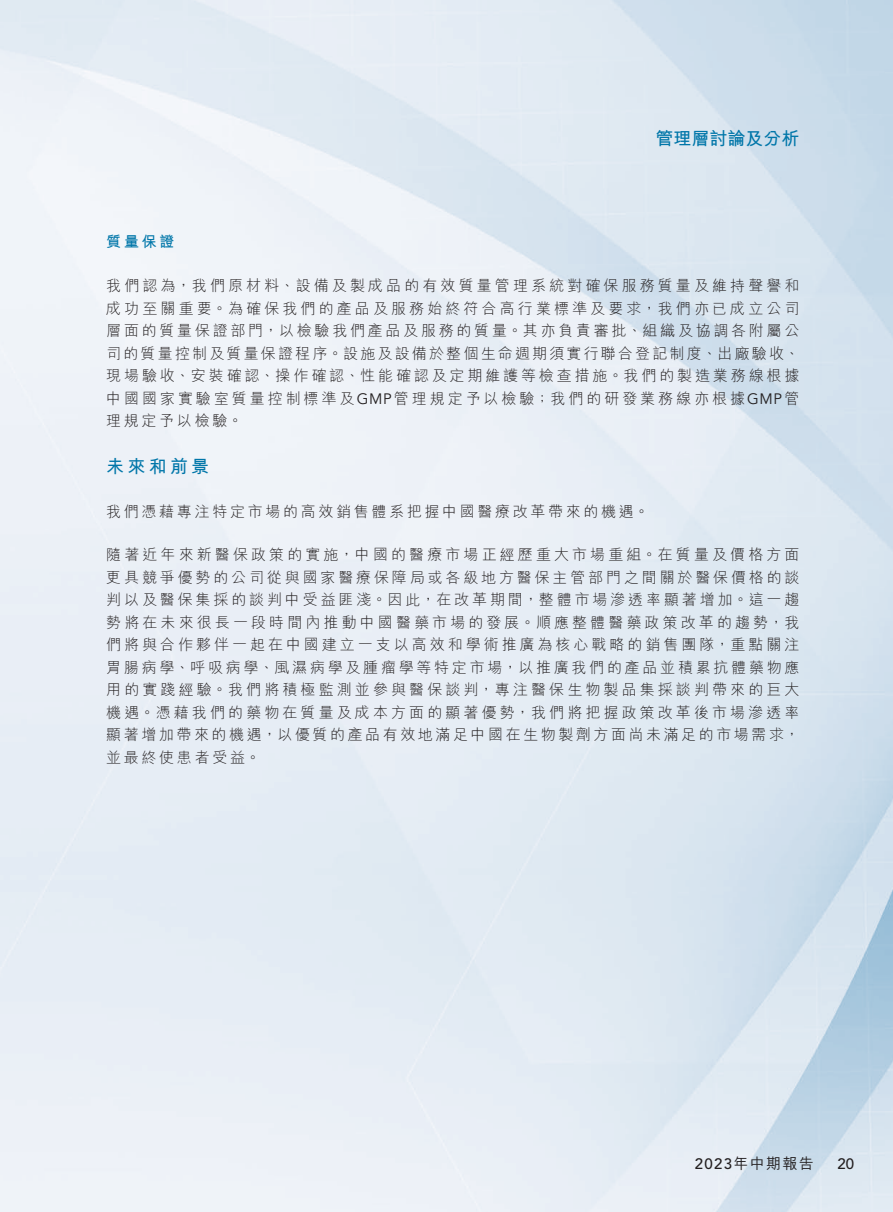
<style>
.page{position:relative;width:893px;height:1212px;background:#fff}
.page>*{position:absolute;margin:0;border:0;box-sizing:border-box;transform-origin:0 0}
._01_Heading_1{font:700 18px "M Hei HK";color:#0076a9}
._00_Body_text{font:300 15px/22.5px "M Hei HK";letter-spacing:.18em;color:#231f20;text-align:justify}
.t1{font:500 15px "M Hei HK";letter-spacing:.09em;color:#231f20}
._02_Heading_2{font:700 15px "M Hei HK";color:#0076a9}
.t2{font:500 15px "Avenir LT Std";color:#231f20}
.s1{font-family:"Avenir LT Std";font-weight:400}
.s2{font-family:"Avenir LT Std"}
</style>
<div class="page">
<p class="_01_Heading_1" style="left:655px;top:125px;width:145px">管理層討論及分析</p>
<p class="_02_Heading_2" style="left:106px;top:231px;width:70px">質量保證</p>
<p class="_00_Body_text" style="left:106px;top:274px;width:695px">我們認為，我們原材料、設備及製成品的有效質量管理系統對確保服務質量及維持聲譽和成功至關重要。為確保我們的產品及服務始終符合高行業標準及要求，我們亦已成立公司層面的質量保證部門，以檢驗我們產品及服務的質量。其亦負責審批、組織及協調各附屬公司的質量控制及質量保證程序。設施及設備於整個生命週期須實行聯合登記制度、出廠驗收、現場驗收、安裝確認、操作確認、性能確認及定期維護等檢查措施。我們的製造業務線根據中國國家實驗室質量控制標準及<span class="s1">GMP</span>管理規定予以檢驗；我們的研發業務線亦根據<span class="s1">GMP</span>管理規定予以檢驗。</p>
<p class="_01_Heading_1" style="left:106px;top:453px;width:104px">未來和前景</p>
<p class="_00_Body_text" style="left:106px;top:500px;width:544px">我們憑藉專注特定市場的高效銷售體系把握中國醫療改革帶來的機遇。</p>
<p class="_00_Body_text" style="left:106px;top:543px;width:695px">隨著近年來新醫保政策的實施，中國的醫療市場正經歷重大市場重組。在質量及價格方面更具競爭優勢的公司從與國家醫療保障局或各級地方醫保主管部門之間關於醫保價格的談判以及醫保集採的談判中受益匪淺。因此，在改革期間，整體市場滲透率顯著增加。這一趨勢將在未來很長一段時間內推動中國醫藥市場的發展。順應整體醫藥政策改革的趨勢，我們將與合作夥伴一起在中國建立一支以高效和學術推廣為核心戰略的銷售團隊，重點關注胃腸病學、呼吸病學、風濕病學及腫瘤學等特定市場，以推廣我們的產品並積累抗體藥物應用的實踐經驗。我們將積極監測並參與醫保談判，專注醫保生物製品集採談判帶來的巨大機遇。憑藉我們的藥物在質量及成本方面的顯著優勢，我們將把握政策改革後市場滲透率顯著增加帶來的機遇，以優質的產品有效地滿足中國在生物製劑方面尚未滿足的市場需求，並最終使患者受益。</p>
<p class="t1" style="left:695px;top:1153px;width:121px"><span class="s2">2023</span>年中期報告</p>
<p class="t2" style="left:837px;top:1155px;width:18px">20</p>
</div>
